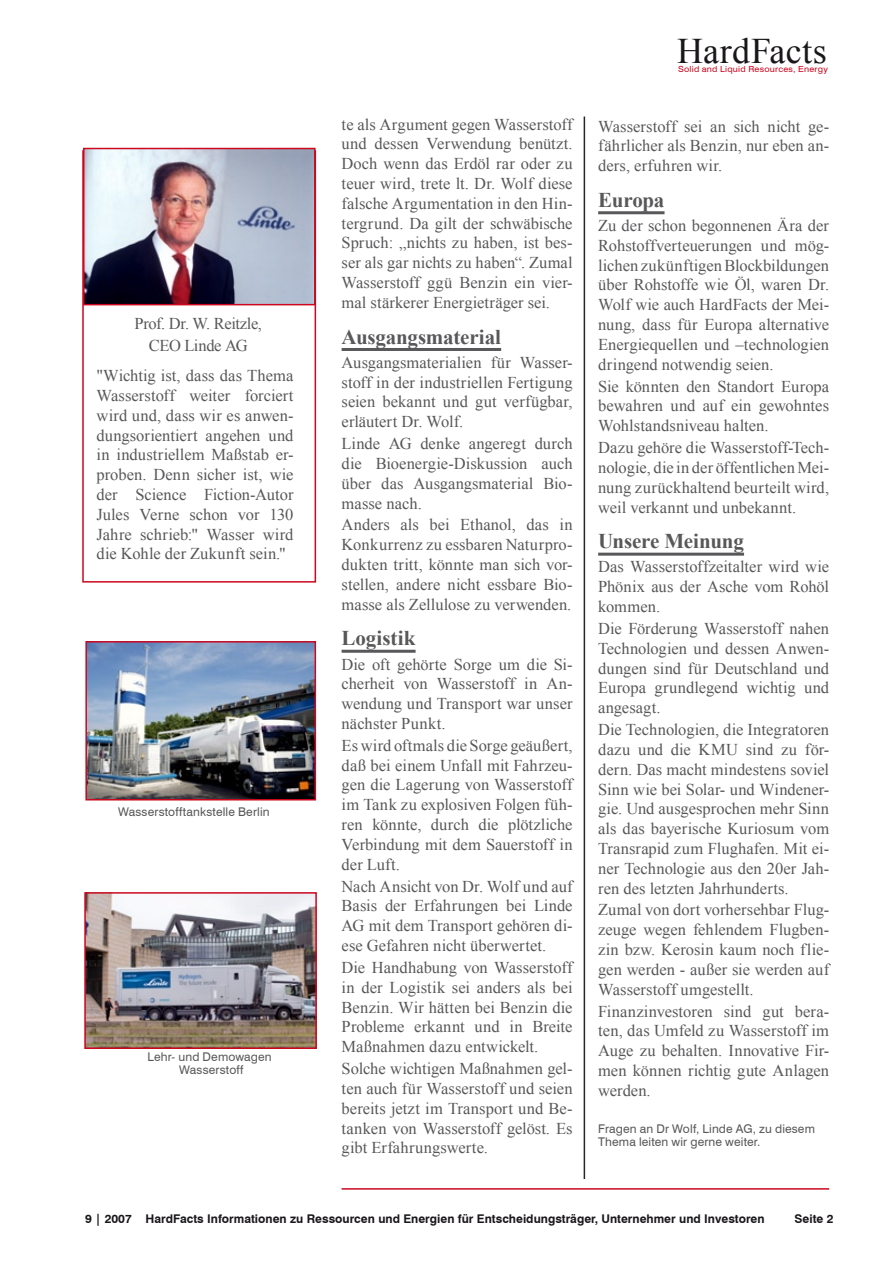
<style>
.page{position:relative;width:893px;height:1263px;background:#fff}
.page>*{position:absolute;margin:0;border:0;box-sizing:border-box;transform-origin:0 0}
.t1{font:36px "Times New Roman";letter-spacing:.01em;color:#1a171b}
.t2{font:700 21px "Times New Roman";letter-spacing:-.01em;color:#58585a}
.t3{font:16.5px/19.8px "Times New Roman";letter-spacing:.005em;color:#58585a;text-align:justify}
.t4{font:16.5px/21.9px "Times New Roman";letter-spacing:-.025em;color:#58585a;text-align:center}
.t5{font:12px/13.2px "Swiss 721 BT";letter-spacing:.01em;color:#58585a}
.t6{font:700 12px "Swiss 721 BT";color:#1a171b}
.t7{font:8.4px "Swiss 721 BT";letter-spacing:.025em;color:#cc071e;scale:1.07 1}
</style>
<div class="page">
<hr style="left:342px;top:348px;width:159px;height:3px;background:#58585a">
<hr style="left:342px;top:650px;width:74px;height:3px;background:#58585a">
<hr style="left:598px;top:211px;width:66px;height:3px;background:#58585a">
<hr style="left:598px;top:553px;width:146px;height:3px;background:#58585a">
<hr style="left:342px;top:1188px;width:487px;height:2px;background:#cc071e">
<hr style="left:584px;top:117px;width:1px;height:1062px;background:#272528">
<img style="left:88px;top:644px;width:225px;height:153px">
<div style="left:85px;top:641px;width:231px;height:159px;border:2px solid #cc071e"></div>
<div style="left:82px;top:150px;width:234px;height:433px;border:2px solid #cc071e"></div>
<img style="left:86px;top:151px;width:227px;height:151px">
<div style="left:83px;top:148px;width:233px;height:157px;border:2px solid #cc071e"></div>
<img style="left:87px;top:895px;width:227px;height:151px">
<div style="left:84px;top:892px;width:233px;height:157px;border:2px solid #cc071e"></div>
<p class="t4" style="left:134px;top:312px;width:129px">Prof. Dr. W. Reitzle,<br>CEO Linde AG</p>
<p class="t3" style="left:97px;top:366px;width:199px">"Wichtig ist, dass das Thema Wasserstoff weiter forciert wird und, dass wir es anwen&shy;dungsorientiert angehen und in industriellem Maßstab er&shy;proben. Denn sicher ist, wie der Science Fiction-Autor Jules Verne schon vor 130<br>Jahre schrieb:" Wasser wird die Kohle der Zukunft sein."</p>
<p class="t5" style="left:118px;top:805px;width:153px">Wasserstofftankstelle Berlin</p>
<p class="t5" style="left:148px;top:1050px;width:126px;text-align:center">Lehr- und Demowagen<br>Wasserstoff</p>
<p class="t3" style="left:342px;top:114px;width:233px">te als Argument gegen Wasserstoff und dessen Verwendung benützt.<br>Doch wenn das Erdöl rar oder zu teuer wird, trete lt. Dr. Wolf diese falsche Argumentation in den Hin&shy;tergrund. Da gilt der schwäbische Spruch: „nichts zu haben, ist bes&shy;ser als gar nichts zu haben“. Zumal Wasserstoff ggü Benzin ein vier&shy;mal stärkerer Energieträger sei.</p>
<p class="t2" style="left:342px;top:322px;width:161px">Ausgangsmaterial</p>
<p class="t3" style="left:342px;top:352px;width:233px">Ausgangsmaterialien für Wasser&shy;stoff in der industriellen Fertigung seien bekannt und gut verfügbar, erläutert Dr. Wolf.</p>
<p class="t3" style="left:342px;top:433px;width:233px">Linde AG denke angeregt durch die Bioenergie-Diskussion auch über das Ausgangsmaterial Bio&shy;masse nach.</p>
<p class="t3" style="left:342px;top:515px;width:233px">Anders als bei Ethanol, das in Konkurrenz zu essbaren Naturpro&shy;dukten tritt, könnte man sich vor&shy;stellen, andere nicht essbare Bio&shy;masse als Zellulose zu verwenden.</p>
<p class="t2" style="left:342px;top:624px;width:75px">Logistik</p>
<p class="t3" style="left:342px;top:654px;width:233px">Die oft gehörte Sorge um die Si&shy;cherheit von Wasserstoff in An&shy;wendung und Transport war unser nächster Punkt.</p>
<p class="t3" style="left:342px;top:735px;width:233px">Es wird oftmals die Sorge geäußert, daß bei einem Unfall mit Fahrzeu&shy;gen die Lagerung von Wasserstoff im Tank zu explosiven Folgen füh&shy;ren könnte, durch die plötzliche Verbindung mit dem Sauerstoff in der Luft.</p>
<p class="t3" style="left:342px;top:876px;width:233px">Nach Ansicht von Dr. Wolf und auf Basis der Erfahrungen bei Linde AG mit dem Transport gehören di&shy;ese Gefahren nicht überwertet.</p>
<p class="t3" style="left:342px;top:957px;width:233px">Die Handhabung von Wasserstoff in der Logistik sei anders als bei Benzin. Wir hätten bei Benzin die Probleme erkannt und in Breite Maßnahmen dazu entwickelt.</p>
<p class="t3" style="left:342px;top:1058px;width:233px">Solche wichtigen Maßnahmen gel&shy;ten auch für Wasserstoff und seien bereits jetzt im Transport und Be&shy;tanken von Wasserstoff gelöst. Es gibt Erfahrungswerte.</p>
<h1 class="t1" style="left:677px;top:27px;width:151px">HardFacts</h1>
<p class="t7" style="left:678px;top:64px;width:142px">Solid and Liquid Resources, Energy</p>
<p class="t3" style="left:598px;top:116px;width:233px">Wasserstoff sei an sich nicht ge&shy;fährlicher als Benzin, nur eben an&shy;ders, erfuhren wir.</p>
<p class="t2" style="left:598px;top:185px;width:68px">Europa</p>
<p class="t3" style="left:598px;top:215px;width:233px">Zu der schon begonnenen Ära der Rohstoffverteuerungen und mög&shy;lichen zukünftigen Blockbildungen über Rohstoffe wie Öl, waren Dr.<br>Wolf wie auch HardFacts der Mei&shy;nung, dass für Europa alternative Energiequellen und –technologien dringend notwendig seien.</p>
<p class="t3" style="left:598px;top:376px;width:233px">Sie könnten den Standort Europa bewahren und auf ein gewohntes Wohlstandsniveau halten.</p>
<p class="t3" style="left:598px;top:437px;width:233px">Dazu gehöre die Wasserstoff-Tech&shy;nologie, die in der öffentlichen Mei&shy;nung zurückhaltend beurteilt wird, weil verkannt und unbekannt.</p>
<p class="t2" style="left:598px;top:527px;width:147px">Unsere Meinung</p>
<p class="t3" style="left:598px;top:557px;width:232px">Das Wasserstoffzeitalter wird wie Phönix aus der Asche vom Rohöl kommen.</p>
<p class="t3" style="left:598px;top:618px;width:233px">Die Förderung Wasserstoff nahen Technologien und dessen Anwen&shy;dungen sind für Deutschland und Europa grundlegend wichtig und angesagt.</p>
<p class="t3" style="left:598px;top:719px;width:233px">Die Technologien, die Integratoren dazu und die KMU sind zu för&shy;dern. Das macht mindestens soviel Sinn wie bei Solar- und Windener&shy;gie. Und ausgesprochen mehr Sinn als das bayerische Kuriosum vom Transrapid zum Flughafen. Mit ei&shy;ner Technologie aus den 20er Jah&shy;ren des letzten Jahrhunderts.</p>
<p class="t3" style="left:598px;top:900px;width:233px">Zumal von dort vorhersehbar Flug&shy;zeuge wegen fehlendem Flugben&shy;zin bzw. Kerosin kaum noch flie&shy;gen werden - außer sie werden auf Wasserstoff umgestellt.</p>
<p class="t3" style="left:598px;top:1001px;width:233px">Finanzinvestoren sind gut bera&shy;ten, das Umfeld zu Wasserstoff im Auge zu behalten. Innovative Fir&shy;men können richtig gute Anlagen werden.</p>
<p class="t5" style="left:598px;top:1122px;width:218px">Fragen an Dr Wolf, Linde AG, zu diesem<br>Thema leiten wir gerne weiter.</p>
<p class="t6" style="left:85px;top:1211px;width:700px">9 | 2007 HardFacts Informationen zu Ressourcen und Energien für Entscheidungsträger, Unternehmer und Investoren S</p>
<p class="t6" style="left:803px;top:1211px;width:22px">eite</p>
</div>
